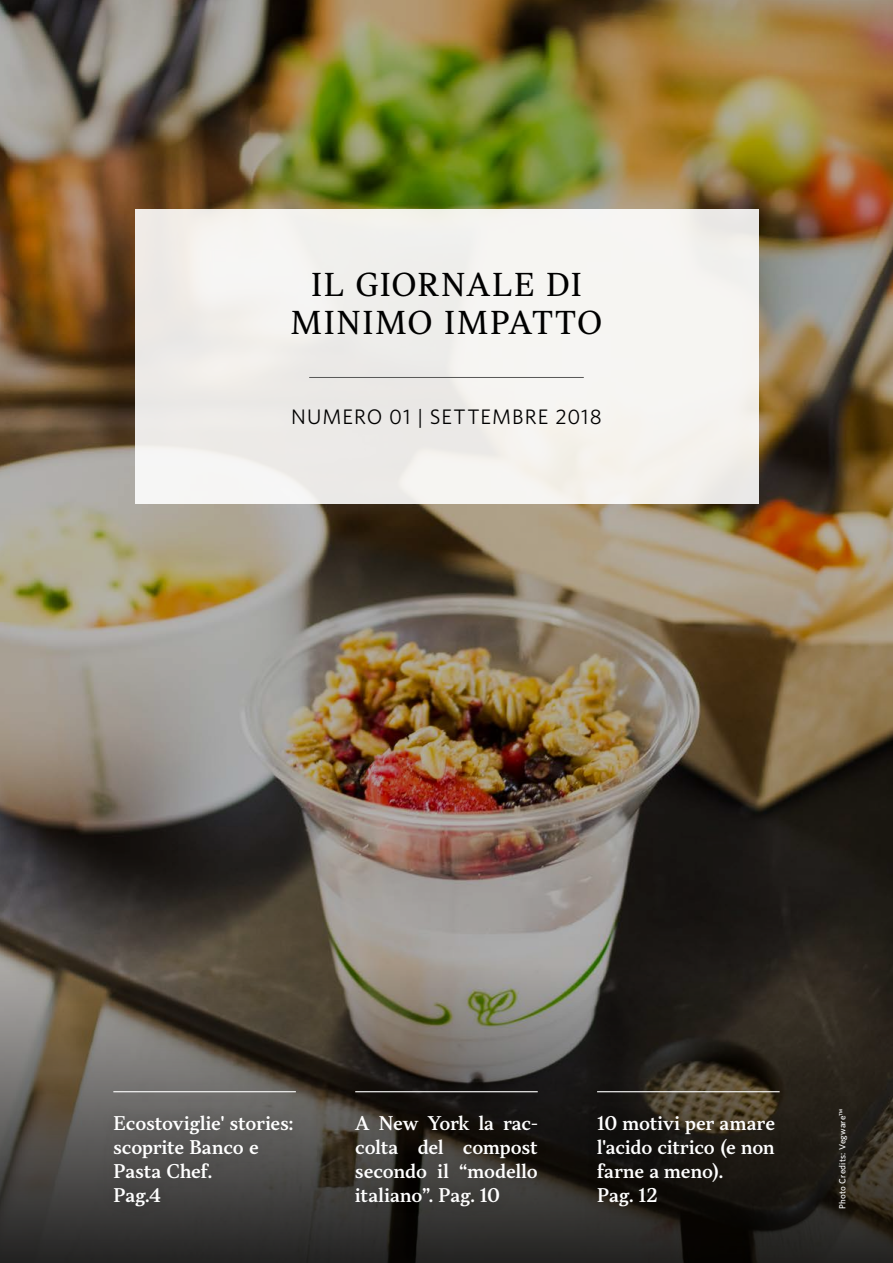
<style>
.page{position:relative;width:893px;height:1263px;background:#fff}
.page>*{position:absolute;margin:0;border:0;box-sizing:border-box;transform-origin:0 0}
.t1{font:30px/37.5px "TT Jenevers";letter-spacing:.05em;color:#000;text-align:center}
.t2{font:21px "Whitney";letter-spacing:.05em;color:#000}
.t3{font:500 18px/24px "TT Jenevers";letter-spacing:-.005em;color:#fff}
.t4{font:500 9px "Whitney";letter-spacing:.025em;color:#fff}
</style>
<div class="page">
<img style="left:0;top:0;width:893px;height:1263px">
<div style="left:135px;top:209px;width:623px;height:294px;background:#f5f2ee"></div>
<hr style="left:309px;top:377px;width:275px;height:1px;background:#575756">
<div style="left:343px;top:1102px;width:208px;height:117px;background:#000;opacity:.2"></div>
<div style="left:585px;top:1102px;width:202px;height:117px;background:#000;opacity:.2"></div>
<div style="left:101px;top:1102px;width:204px;height:117px;background:#000;opacity:.2"></div>
<div style="left:102px;top:1077px;width:205px;height:29px;background:#000;opacity:.2"></div>
<hr style="left:113px;top:1091px;width:183px;height:1px;background:#fff">
<div style="left:344px;top:1077px;width:205px;height:29px;background:#000;opacity:.2"></div>
<hr style="left:355px;top:1091px;width:183px;height:1px;background:#fff">
<div style="left:585px;top:1077px;width:206px;height:29px;background:#000;opacity:.2"></div>
<hr style="left:597px;top:1091px;width:183px;height:1px;background:#fff">
<h1 class="t1" style="left:290px;top:267px;width:313px">IL GIORNALE DI<br>MINIMO IMPATTO</h1>
<p class="t2" style="left:291px;top:402px;width:312px">NUMERO 01 | SETTEMBRE 2018</p>
<p class="t3" style="left:113px;top:1111px;width:182px">Ecostoviglie' stories: scoprite Banco e<br>Pasta Chef.<br>Pag.4</p>
<p class="t4" style="left:837px;top:1209px;width:102px;rotate:-90deg">Photo Credits: Vegware™</p>
<p class="t3" style="left:355px;top:1111px;width:184px;text-align:justify">A New York la rac&shy;colta del compost secondo il “modello italiano”. Pag. 10</p>
<p class="t3" style="left:597px;top:1111px;width:180px">10 motivi per amare l'acido citrico (e non farne a meno).<br>Pag. 12</p>
</div>
